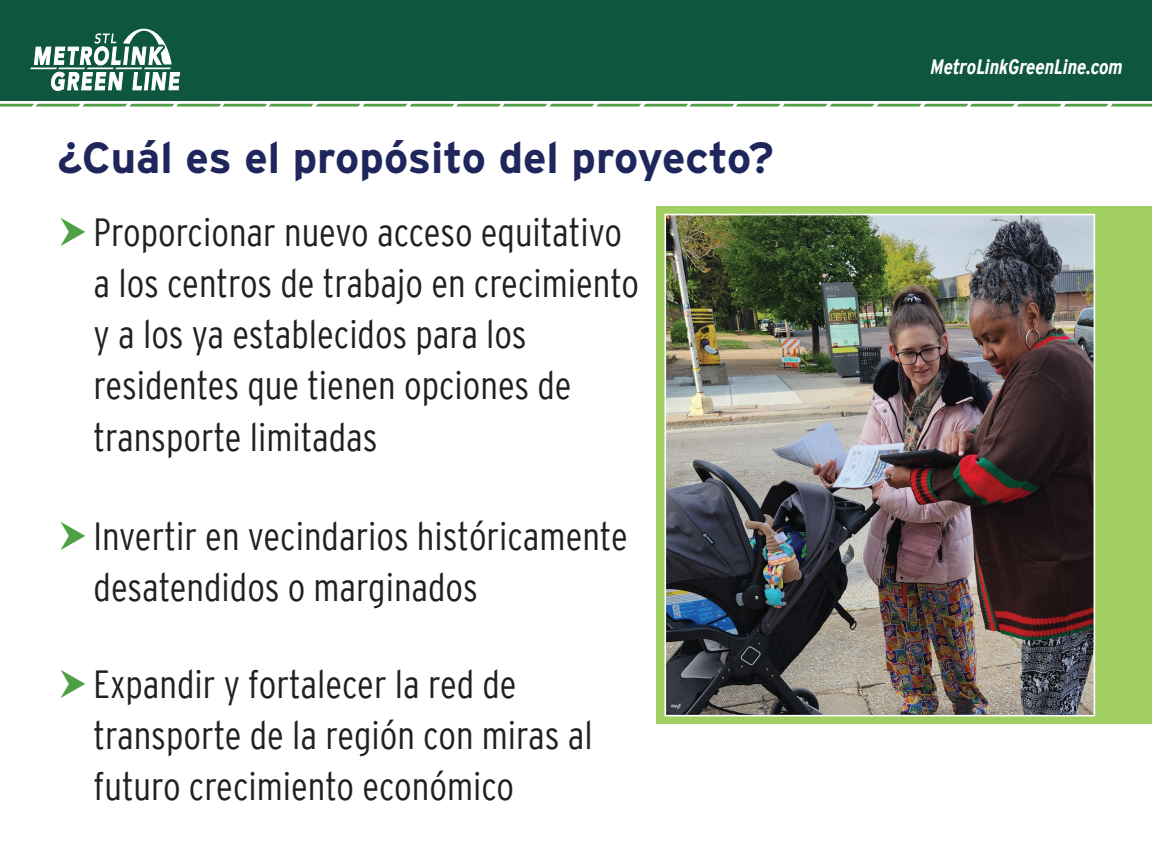
<style>
.page{position:relative;width:1152px;height:864px;background:#fff}
.page>*{position:absolute;margin:0;border:0;box-sizing:border-box;transform-origin:0 0}
.t1{font:700 43.6px "Interstate";color:#1f265c}
.t2{font:300 condensed 39.2px/51.2px "Interstate";color:#231f20}
.t3{font:italic 700 condensed 20.8px "Interstate";color:#fff}
</style>
<div class="page">
<div style="left:0;top:0;width:1152px;height:101px;background:#0e563f"></div>
<svg style="left:30px;top:28px;width:150px;height:63px"></svg>
<svg style="left:0;top:104px;width:1152px;height:3px;background:#76b46f"></svg>
<div style="left:657px;top:206px;width:495px;height:518px;background:#a2cf62"></div>
<img style="left:667px;top:217px;width:425px;height:496px">
<div style="left:664px;top:214px;width:431px;height:502px;border:2px solid #fff"></div>
<p class="t1" style="left:58px;top:126px;width:718px">¿Cuál es el propósito del proyecto?</p>
<p class="t2" style="left:94px;top:206px;width:547px">Proporcionar nuevo acceso equitativo a los centros de trabajo en crecimiento y a los ya establecidos para los residentes que tienen opciones de transporte limitadas</p>
<p class="t2" style="left:94px;top:510px;width:536px">Invertir en vecindarios históricamente desatendidos o marginados</p>
<p class="t2" style="left:94px;top:658px;width:501px">Expandir y fortalecer la red de transporte de la región con miras al futuro crecimiento económico</p>
<p class="t3" style="left:931px;top:55px;width:194px">MetroLinkGreenLine.com</p>
</div>
